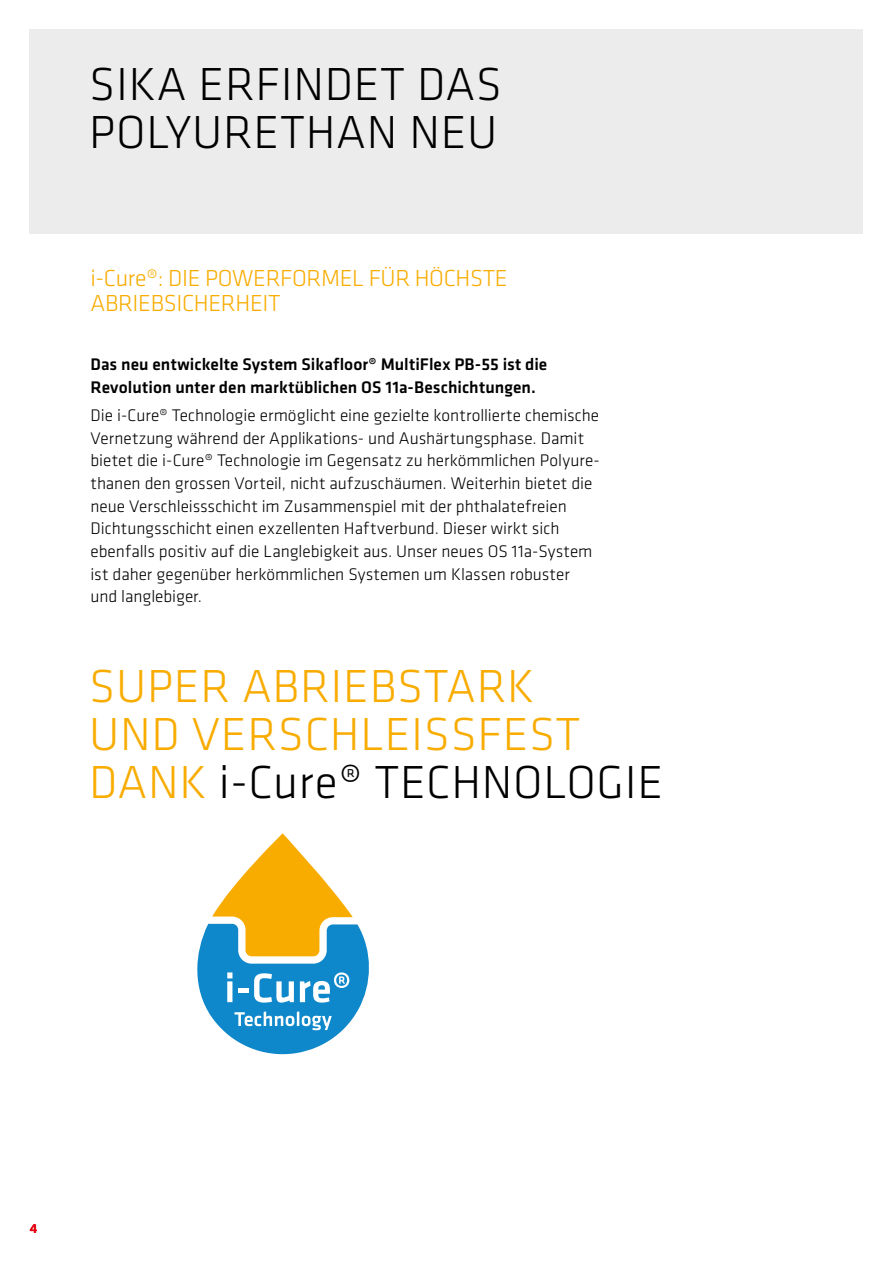
<style>
.page{position:relative;width:893px;height:1263px;background:#fff}
.page>*{position:absolute;margin:0;border:0;box-sizing:border-box;transform-origin:0 0}
.t1{font:300 48px/48px "Klavika";letter-spacing:.015em;color:#f8ac00}
.t2{font:300 48px/48px "Klavika";letter-spacing:.015em;color:#000}
.t3{font:300 24px/25.5px "Klavika";letter-spacing:-.015em;color:#f8ac00}
.t4{font:300 17.4px/22.6px "Klavika";color:#000}
.t5{font:500 17.4px/22.6px "Klavika";letter-spacing:.005em;color:#000}
.t6{font:500 13.5px "Klavika";color:#e3000f}
.s1{color:#000}
</style>
<div class="page">
<svg style="left:197px;top:833px;width:172px;height:221px"></svg>
<div style="left:30px;top:30px;width:833px;height:204px;background:#ececed"></div>
<h1 class="t2" style="left:89px;top:59px;width:414px">SIKA ERFINDET DAS<br>POLYURETHAN NEU</h1>
<h2 class="t3" style="left:90px;top:265px;width:419px">i-Cure®: DIE POWERFORMEL FÜR HÖCHSTE<br>ABRIEBSICHERHEIT</h2>
<p class="t5" style="left:90px;top:352px;width:458px">Das neu entwickelte System Sikafloor® MultiFlex PB-55 ist die<br>Revolution unter den marktüblichen OS 11a-Beschichtungen.</p>
<p class="t4" style="left:90px;top:404px;width:511px">Die i-Cure® Technologie ermöglicht eine gezielte kontrollierte chemische Vernetzung während der Applikations- und Aushärtungsphase. Damit bietet die i-Cure® Technologie im Gegensatz zu herkömmlichen Polyure&shy;thanen den grossen Vorteil, nicht aufzuschäumen. Weiterhin bietet die neue Verschleissschicht im Zusammenspiel mit der phthalatefreien Dichtungsschicht einen exzellenten Haftverbund. Dieser wirkt sich ebenfalls positiv auf die Langlebigkeit aus. Unser neues OS 11a-System ist daher gegenüber herkömmlichen Systemen um Klassen robuster und langlebiger.</p>
<h1 class="t1" style="left:89px;top:661px;width:575px">SUPER ABRIEBSTARK<br>UND VERSCHLEISSFEST<br>DANK <span class="s1">i-Cure® TECHNOLOGIE</span></h1>
<p class="t6" style="left:30px;top:1219px;width:9px">4</p>
</div>
